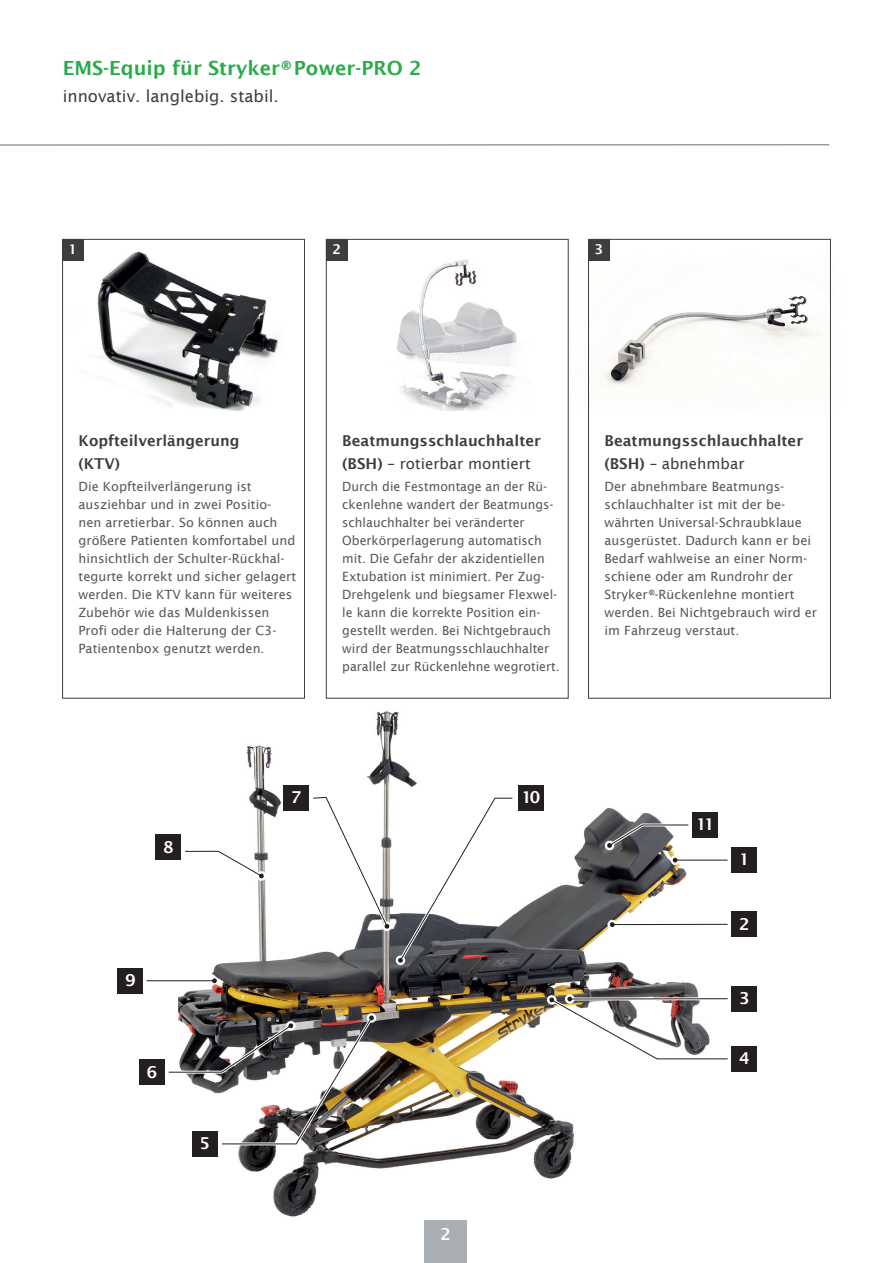
<style>
.page{position:relative;width:893px;height:1263px;background:#fff}
.page>*{position:absolute;margin:0;border:0;box-sizing:border-box;transform-origin:0 0}
.t1{font:600 19.5px "Lucida Sans";color:#29ab4a}
.t2{font:16.5px "Lucida Sans";color:#3e3e3f}
.t3{font:600 16.5px "Lucida Sans";color:#fff}
.t4{font:600 15px/22.5px "Lucida Sans";color:#3e3e3f}
.t5{font:600 13.5px "Lucida Sans";color:#fff}
.t6{font:12.75px/18px "Lucida Sans";color:#57585a}
.s1{font-weight:400}
</style>
<div class="page">
<img style="left:178px;top:710px;width:550px;height:525px">
<img style="left:561px;top:238px;width:270px;height:207px">
<img style="left:367px;top:238px;width:164px;height:172px">
<img style="left:64px;top:251px;width:214px;height:159px">
<div style="left:326px;top:239px;width:242px;height:459px;border:1px solid #3e3e3f"></div>
<div style="left:588px;top:239px;width:243px;height:459px;border:1px solid #3e3e3f"></div>
<div style="left:425px;top:1220px;width:42px;height:43px;background:#a9afb2"></div>
<hr style="left:0;top:145px;width:829px;height:1px;background:#6c6d70">
<div style="left:62px;top:239px;width:22px;height:21px;background:#3e3e3f"></div>
<div style="left:588px;top:239px;width:21px;height:21px;background:#3e3e3f"></div>
<div style="left:326px;top:239px;width:21px;height:21px;background:#3e3e3f"></div>
<div style="left:731px;top:1046px;width:26px;height:26px;background:#231f20"></div>
<div style="left:692px;top:812px;width:26px;height:26px;background:#231f20"></div>
<div style="left:518px;top:785px;width:26px;height:26px;background:#231f20"></div>
<div style="left:192px;top:1131px;width:26px;height:25px;background:#231f20"></div>
<div style="left:731px;top:847px;width:26px;height:26px;background:#231f20"></div>
<div style="left:731px;top:986px;width:26px;height:26px;background:#231f20"></div>
<div style="left:731px;top:911px;width:26px;height:26px;background:#231f20"></div>
<hr style="left:147px;top:980px;width:67px;height:1px;background:#231f20">
<svg style="left:212px;top:978px;width:5px;height:5px"></svg>
<div style="left:139px;top:1059px;width:26px;height:26px;background:#231f20"></div>
<div style="left:283px;top:785px;width:26px;height:26px;background:#231f20"></div>
<div style="left:156px;top:834px;width:25px;height:26px;background:#231f20"></div>
<div style="left:117px;top:968px;width:26px;height:26px;background:#231f20"></div>
<svg style="left:182px;top:848px;width:85px;height:33px"></svg>
<svg style="left:168px;top:1012px;width:209px;height:135px"></svg>
<svg style="left:310px;top:794px;width:205px;height:172px"></svg>
<svg style="left:604px;top:822px;width:87px;height:29px"></svg>
<hr style="left:675px;top:859px;width:53px;height:3px;background:#fff">
<svg style="left:670px;top:855px;width:10px;height:10px"></svg>
<hr style="left:675px;top:860px;width:53px;height:1px;background:#231f20">
<svg style="left:673px;top:858px;width:4px;height:4px"></svg>
<hr style="left:612px;top:923px;width:113px;height:3px;background:#fff">
<svg style="left:607px;top:920px;width:10px;height:9px"></svg>
<hr style="left:612px;top:924px;width:116px;height:1px;background:#231f20">
<svg style="left:610px;top:922px;width:5px;height:5px"></svg>
<svg style="left:546px;top:994px;width:182px;height:68px"></svg>
<div style="left:62px;top:239px;width:243px;height:459px;border:1px solid #3e3e3f"></div>
<h1 class="t1" style="left:63px;top:57px;width:360px">EMS-Equip für Stryker® Power-PRO 2</h1>
<p class="t2" style="left:63px;top:87px;width:218px">innovativ. langlebig. stabil.</p>
<p class="t5" style="left:69px;top:242px;width:10px">1</p>
<p class="t5" style="left:332px;top:242px;width:10px">2</p>
<p class="t5" style="left:595px;top:242px;width:10px">3</p>
<p class="t4" style="left:79px;top:430px;width:162px">Kopfteilverlängerung (KTV)</p>
<p class="t6" style="left:79px;top:478px;width:219px">Die Kopfteilverlängerung ist ausziehbar und in zwei Positio&shy;nen arretierbar. So können auch größere Patienten komfortabel und hinsichtlich der Schulter-Rückhal&shy;tegurte korrekt und sicher gelagert werden. Die KTV kann für weiteres<br>Zubehör wie das Muldenkissen<br>Profi oder die Halterung der C3-<br>Patientenbox genutzt werden.</p>
<p class="t4" style="left:342px;top:430px;width:200px">Beatmungsschlauchhalter (BSH) <span class="s1">– rotierbar montiert</span></p>
<p class="t6" style="left:342px;top:478px;width:219px">Durch die Festmontage an der Rü&shy;ckenlehne wandert der Beatmungs&shy;schlauchhalter bei veränderter Oberkörperlagerung automatisch mit. Die Gefahr der akzidentiellen Extubation ist minimiert. Per Zug-Drehgelenk und biegsamer Flexwel&shy;le kann die korrekte Position ein&shy;gestellt werden. Bei Nichtgebrauch wird der Beatmungsschlauchhalter parallel zur Rückenlehne wegrotiert.</p>
<p class="t4" style="left:604px;top:430px;width:200px">Beatmungsschlauchhalter (BSH) <span class="s1">– abnehmbar</span></p>
<p class="t6" style="left:604px;top:478px;width:214px">Der abnehmbare Beatmungs&shy;schlauchhalter ist mit der be&shy;währten Universal-Schraubklaue ausgerüstet. Dadurch kann er bei<br>Bedarf wahlweise an einer Norm&shy;schiene oder am Rundrohr der<br>Stryker®-Rückenlehne montiert werden. Bei Nichtgebrauch wird er im Fahrzeug verstaut.</p>
<p class="t3" style="left:163px;top:837px;width:12px">8</p>
<p class="t3" style="left:125px;top:971px;width:12px">9</p>
<p class="t3" style="left:147px;top:1062px;width:12px">6</p>
<p class="t3" style="left:200px;top:1133px;width:12px">5</p>
<p class="t3" style="left:291px;top:788px;width:12px">7</p>
<p class="t3" style="left:521px;top:788px;width:21px">10</p>
<p class="t3" style="left:441px;top:1224px;width:12px">2</p>
<p class="t3" style="left:696px;top:815px;width:20px">11</p>
<p class="t3" style="left:739px;top:850px;width:12px">1</p>
<p class="t3" style="left:739px;top:914px;width:12px">2</p>
<p class="t3" style="left:739px;top:989px;width:12px">3</p>
<p class="t3" style="left:739px;top:1049px;width:12px">4</p>
</div>
